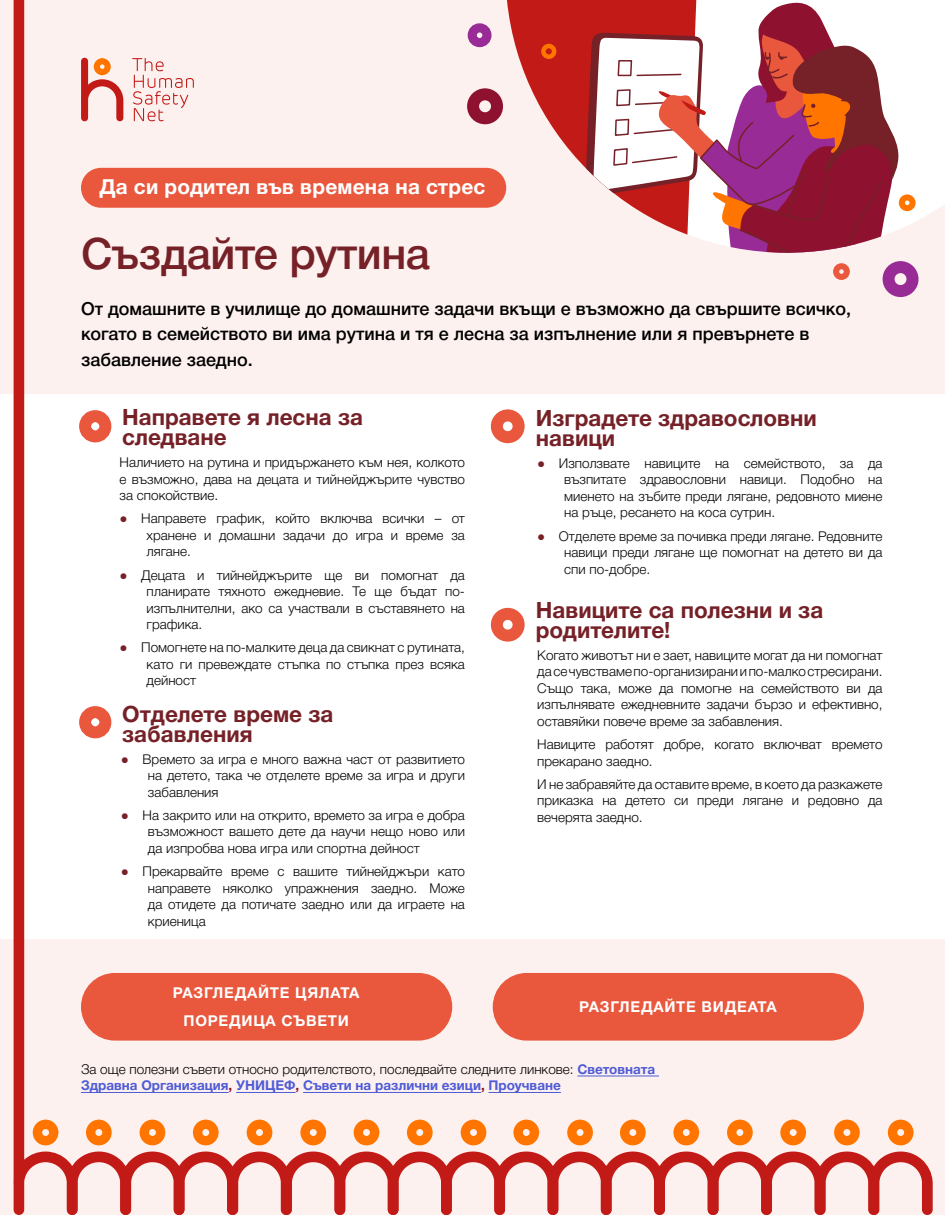
<style>
.page{position:relative;width:945px;height:1215px;background:#fff}
.page>*{position:absolute;margin:0;border:0;box-sizing:border-box;transform-origin:0 0}
.title_small{font:500 43.5px "Helvetica Neue Cyr";letter-spacing:-.01em;color:#752127}
.bottom_text{font:700 22.5px/19.5px "Helvetica Neue Cyr";color:#752127}
.pretitle{font:700 20.85px "Helvetica Neue Cyr";letter-spacing:.01em;color:#fff}
.intro_body{font:500 18px/25.5px "Helvetica Neue Cyr";color:#000}
.button{font:700 15px "Helvetica Neue Cyr";letter-spacing:.05em;color:#fff}
.bottom_text-2{font:300 13.5px/16.5px "Helvetica Neue Cyr";color:#000;text-align:justify}
.s1{font-family:"Arial";font-weight:400;color:#752127}
.s2{font-weight:700;color:#4f5cd6}
.s3{font-weight:700;color:#8f1230}
</style>
<div class="page">
<div style="left:0;top:0;width:945px;height:393px;background:#fdf1ef"></div>
<div style="left:0;top:940px;width:945px;height:275px;background:#fdf1ef"></div>
<div style="left:697px;top:0;width:248px;height:229px;background:#fff"></div>
<svg style="left:507px;top:0;width:190px;height:168px;fill:#c21b17"></svg>
<svg style="left:585px;top:1px;width:315px;height:252px"></svg>
<div style="left:81px;top:168px;width:425px;height:40px;background:#e9573d;border-radius:20px"></div>
<svg style="left:81px;top:58px;width:42px;height:63px"></svg>
<svg style="left:132px;top:58px;width:62px;height:63px"></svg>
<div style="left:79px;top:410px;width:32px;height:32px;border:12px solid #e9573d;border-radius:50%"></div>
<div style="left:79px;top:706px;width:32px;height:32px;border:12px solid #e9573d;border-radius:50%"></div>
<div style="left:491px;top:409px;width:34px;height:34px;border:12px solid #e9573d;border-radius:50%"></div>
<div style="left:491px;top:608px;width:34px;height:34px;border:12px solid #e9573d;border-radius:50%"></div>
<div style="left:883px;top:261px;width:36px;height:36px;border:12px solid #982b95;border-radius:50%"></div>
<div style="left:467px;top:88px;width:36px;height:36px;border:12px solid #8e1230;border-radius:50%"></div>
<div style="left:468px;top:23px;width:24px;height:24px;border:9px solid #982b95;border-radius:50%"></div>
<div style="left:833px;top:263px;width:17px;height:17px;border:6px solid #e9573d;border-radius:50%"></div>
<div style="left:899px;top:194px;width:17px;height:17px;border:6px solid #ff7500;border-radius:50%"></div>
<div style="left:541px;top:44px;width:15px;height:15px;border:4px solid #ff7500;border-radius:50%"></div>
<svg style="left:86px;top:1120px;width:26px;height:25px"></svg>
<svg style="left:13px;top:0;width:65px;height:1215px"></svg>
<svg style="left:140px;top:1120px;width:25px;height:25px"></svg>
<svg style="left:193px;top:1120px;width:26px;height:25px"></svg>
<svg style="left:247px;top:1120px;width:25px;height:25px"></svg>
<svg style="left:300px;top:1120px;width:26px;height:25px"></svg>
<svg style="left:354px;top:1120px;width:25px;height:25px"></svg>
<svg style="left:407px;top:1120px;width:26px;height:25px"></svg>
<svg style="left:461px;top:1120px;width:25px;height:25px"></svg>
<svg style="left:567px;top:1120px;width:26px;height:25px"></svg>
<svg style="left:513px;top:1120px;width:26px;height:25px"></svg>
<svg style="left:620px;top:1120px;width:26px;height:25px"></svg>
<svg style="left:673px;top:1120px;width:26px;height:25px"></svg>
<svg style="left:727px;top:1120px;width:26px;height:25px"></svg>
<svg style="left:780px;top:1120px;width:26px;height:25px"></svg>
<svg style="left:834px;top:1120px;width:26px;height:25px"></svg>
<svg style="left:888px;top:1120px;width:26px;height:25px"></svg>
<svg style="left:67px;top:1152px;width:866px;height:63px"></svg>
<div style="left:81px;top:973px;width:371px;height:68px;background:#e9573d;border-radius:34px"></div>
<div style="left:493px;top:973px;width:371px;height:68px;background:#e9573d;border-radius:34px"></div>
<hr style="left:577px;top:1076px;width:82px;height:1px;background:#4f5cd6">
<hr style="left:81px;top:1092px;width:148px;height:1px;background:#4f5cd6">
<hr style="left:236px;top:1092px;width:60px;height:1px;background:#4f5cd6">
<hr style="left:303px;top:1092px;width:178px;height:1px;background:#4f5cd6">
<hr style="left:489px;top:1092px;width:72px;height:1px;background:#4f5cd6">
<p class="pretitle" style="left:99px;top:175px;width:388px">Да си родител във времена на стрес</p>
<p class="title_small" style="left:81px;top:230px;width:351px">Създайте рутина</p>
<p class="intro_body" style="left:81px;top:296px;width:772px">От домашните в училище до домашните задачи вкъщи е възможно да свършите всичко, когато в семейството ви има рутина и тя е лесна за изпълнение или я превърнете в забавление заедно.</p>
<p class="bottom_text" style="left:122px;top:408px;width:242px">Направете я лесна за следване</p>
<p class="bottom_text-2" style="left:120px;top:454px;width:347px">Наличието на рутина и придържането към нея, колкото е възможно, дава на децата и тийнейджърите чувство за спокойствие.</p>
<p class="bottom_text-2" style="left:147px;top:510px;width:320px;text-indent:-27px"><span class="s1">●</span> Направете график, който включва всички – от хранене и домашни задачи до игра и време за лягане.</p>
<p class="bottom_text-2" style="left:147px;top:567px;width:320px;text-indent:-27px"><span class="s1">●</span> Децата и тийнейджърите ще ви помогнат да планирате тяхното ежедневие. Те ще бъдат по&shy;изпълнителни, ако са участвали в съставянето на графика.</p>
<p class="bottom_text-2" style="left:147px;top:639px;width:320px;text-indent:-27px"><span class="s1">●</span> Помогнете на по-малките деца да свикнат с рутината, като ги превеждате стъпка по стъпка през всяка дейност</p>
<p class="bottom_text" style="left:122px;top:705px;width:213px">Отделете време за забавления</p>
<p class="bottom_text-2" style="left:148px;top:751px;width:318px;text-indent:-27px"><span class="s1">●</span> Времето за игра е много важна част от развитието на детето, така че отделете време за игра и други забавления</p>
<p class="bottom_text-2" style="left:148px;top:807px;width:318px;text-indent:-27px"><span class="s1">●</span> На закрито или на открито, времето за игра е добра възможност вашето дете да научи нещо ново или да изпробва нова игра или спортна дейност</p>
<p class="bottom_text-2" style="left:148px;top:863px;width:318px;text-indent:-27px"><span class="s1">●</span> Прекарвайте време с вашите тийнейджъри като направете няколко упражнения заедно. Може да отидете да потичате заедно или да играете на криеница</p>
<p class="button" style="left:173px;top:985px;width:188px">РАЗГЛЕДАЙТЕ ЦЯЛАТА</p>
<p class="button" style="left:184px;top:1013px;width:167px">ПОРЕДИЦА СЪВЕТИ</p>
<p class="bottom_text" style="left:536px;top:409px;width:283px">Изградете здравословни навици</p>
<p class="bottom_text-2" style="left:564px;top:455px;width:320px;text-indent:-27px"><span class="s1">●</span> Използвате навиците на семейството, за да възпитате здравословни навици. Подобно на миенето на зъбите преди лягане, редовното миене на ръце, ресането на коса сутрин.</p>
<p class="bottom_text-2" style="left:564px;top:528px;width:320px;text-indent:-27px"><span class="s1">●</span> Отделете време за почивка преди лягане. Редовните навици преди лягане ще помогнат на детето ви да спи по-добре.</p>
<p class="bottom_text" style="left:536px;top:601px;width:289px">Навиците са полезни и за родителите!</p>
<p class="bottom_text-2" style="left:537px;top:647px;width:347px">Когато животът ни е зает, навиците могат да ни помогнат да се чувстваме по-организирани и по-малко стресирани.<br>Също така, може да помогне на семейството ви да изпълнявате ежедневните задачи бързо и ефективно, оставяйки повече време за забавления.</p>
<p class="bottom_text-2" style="left:537px;top:736px;width:347px">Навиците работят добре, когато включват времето прекарано заедно.</p>
<p class="bottom_text-2" style="left:537px;top:776px;width:347px">И не забравяйте да оставите време, в което да разкажете приказка на детето си преди лягане и редовно да вечерята заедно.</p>
<p class="button" style="left:579px;top:999px;width:199px">РАЗГЛЕДАЙТЕ ВИДЕАТА</p>
<p class="bottom_text-2" style="left:81px;top:1061px;width:576px">За още полезни съвети относно родителството, последвайте следните линкове: <span class="s2">Световната<br>Здравна Организация</span><span class="s3">,</span> <span class="s2">УНИЦЕФ</span><span class="s3">,</span> <span class="s2">Съвети на различни езици</span><span class="s3">,</span> <span class="s2">Проучване</span></p>
</div>
